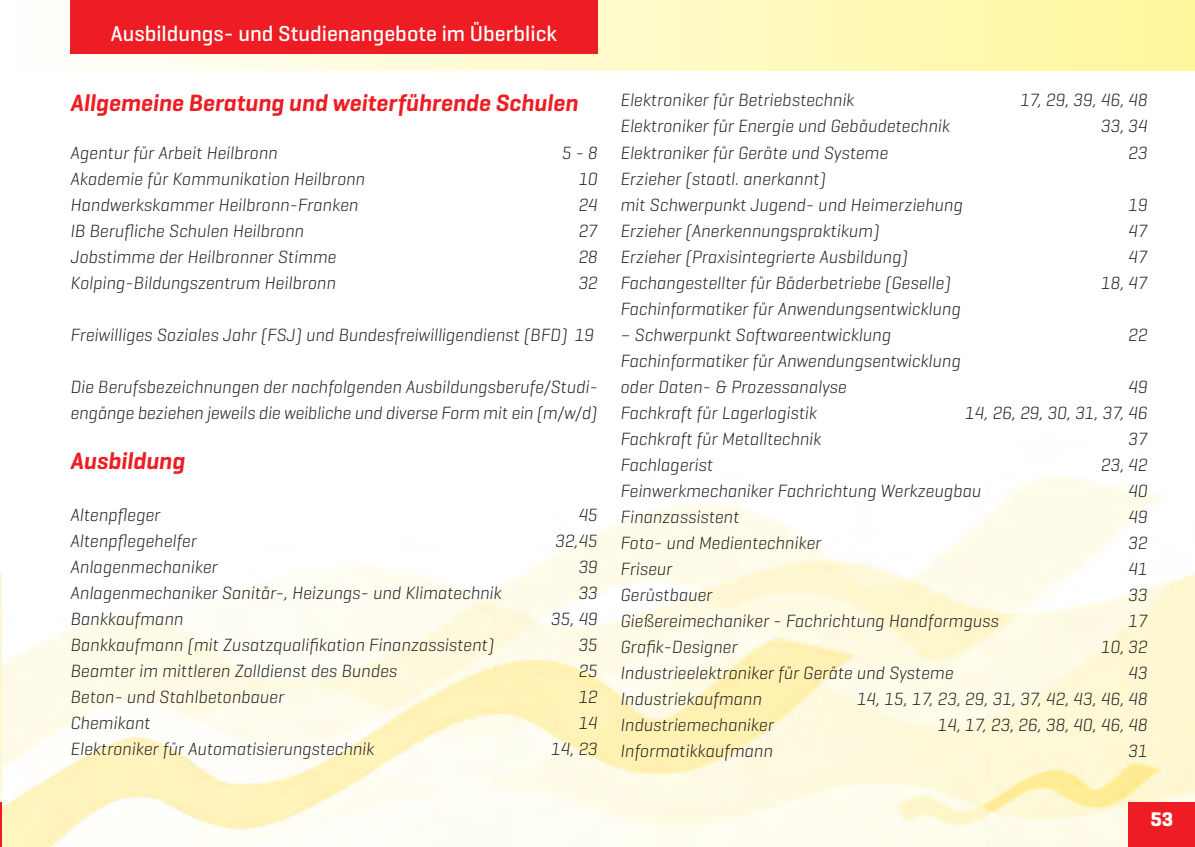
<style>
.page{position:relative;width:1195px;height:847px;background:#fff}
.page>*{position:absolute;margin:0;border:0;box-sizing:border-box;transform-origin:0 0}
.t1{font:italic 600 24px "Geogrotesque";color:#ee1d23}
.t2{font:500 22px "Geogrotesque";color:#fff}
.t3{font:700 20px "Geogrotesque";color:#fff}
.t4{font:italic 300 18px/26px "Geogrotesque";color:#231f20}
</style>
<div class="page">
<img style="left:70px;top:0;width:1125px;height:70px">
<hr style="left:0;top:802px;width:2px;height:44px;background:#ee1d23">
<img style="left:2px;top:474px;width:1193px;height:372px">
<div style="left:1128px;top:802px;width:67px;height:44px;background:#ee1d23"></div>
<div style="left:70px;top:0;width:527px;height:53px;background:#ee1d23"></div>
<p class="t2" style="left:111px;top:26px;width:447px">Ausbildungs- und Studienangebote im Überblick</p>
<h1 class="t1" style="left:70px;top:95px;width:509px">Allgemeine Beratung und weiterführende Schulen</h1>
<p class="t4" style="left:620px;top:89px;width:235px">Elektroniker für Betriebstechnik</p>
<p class="t4" style="left:1020px;top:89px;width:129px">17, 29, 39, 46, 48</p>
<p class="t4" style="left:620px;top:115px;width:331px">Elektroniker für Energie und Gebäudetechnik</p>
<p class="t4" style="left:1100px;top:115px;width:48px">33, 34</p>
<p class="t4" style="left:620px;top:141px;width:269px">Elektroniker für Geräte und Systeme</p>
<p class="t4" style="left:1128px;top:141px;width:21px">23</p>
<p class="t4" style="left:620px;top:167px;width:344px">Erzieher (staatl. anerkannt)<br>mit Schwerpunkt Jugend- und Heimerziehung</p>
<p class="t4" style="left:70px;top:141px;width:209px">Agentur für Arbeit Heilbronn</p>
<p class="t4" style="left:561px;top:141px;width:37px">5 - 8</p>
<p class="t4" style="left:70px;top:167px;width:296px">Akademie für Kommunikation Heilbronn</p>
<p class="t4" style="left:578px;top:167px;width:21px">10</p>
<p class="t4" style="left:70px;top:193px;width:289px">Handwerkskammer Heilbronn-Franken</p>
<p class="t4" style="left:578px;top:193px;width:21px">24</p>
<p class="t4" style="left:70px;top:219px;width:235px">IB Berufliche Schulen Heilbronn</p>
<p class="t4" style="left:578px;top:219px;width:21px">27</p>
<p class="t4" style="left:70px;top:245px;width:267px">Jobstimme der Heilbronner Stimme</p>
<p class="t4" style="left:578px;top:245px;width:21px">28</p>
<p class="t4" style="left:70px;top:271px;width:267px">Kolping-Bildungszentrum Heilbronn</p>
<p class="t4" style="left:578px;top:271px;width:21px">32</p>
<p class="t4" style="left:70px;top:323px;width:525px">Freiwilliges Soziales Jahr (FSJ) und Bundesfreiwilligendienst (BFD) 19</p>
<p class="t4" style="left:70px;top:375px;width:529px">Die Berufsbezeichnungen der nachfolgenden Ausbildungsberufe/Studi&shy;engänge beziehen jeweils die weibliche und diverse Form mit ein (m/w/d)</p>
<h1 class="t1" style="left:70px;top:452px;width:116px">Ausbildung</h1>
<p class="t4" style="left:70px;top:503px;width:91px">Altenpfleger</p>
<p class="t4" style="left:578px;top:503px;width:21px">45</p>
<p class="t4" style="left:70px;top:529px;width:128px">Altenpflegehelfer</p>
<p class="t4" style="left:555px;top:529px;width:44px">32,45</p>
<p class="t4" style="left:70px;top:555px;width:149px">Anlagenmechaniker</p>
<p class="t4" style="left:578px;top:555px;width:21px">39</p>
<p class="t4" style="left:70px;top:581px;width:433px">Anlagenmechaniker Sanitär-, Heizungs- und Klimatechnik</p>
<p class="t4" style="left:578px;top:581px;width:21px">33</p>
<p class="t4" style="left:70px;top:607px;width:114px">Bankkaufmann</p>
<p class="t4" style="left:550px;top:607px;width:48px">35, 49</p>
<p class="t4" style="left:70px;top:633px;width:425px">Bankkaufmann (mit Zusatzqualifikation Finanzassistent)</p>
<p class="t4" style="left:578px;top:633px;width:21px">35</p>
<p class="t4" style="left:70px;top:659px;width:328px">Beamter im mittleren Zolldienst des Bundes</p>
<p class="t4" style="left:578px;top:659px;width:21px">25</p>
<p class="t4" style="left:70px;top:685px;width:215px">Beton- und Stahlbetonbauer</p>
<p class="t4" style="left:578px;top:685px;width:21px">12</p>
<p class="t4" style="left:70px;top:711px;width:81px">Chemikant</p>
<p class="t4" style="left:578px;top:711px;width:21px">14</p>
<p class="t4" style="left:70px;top:737px;width:305px">Elektroniker für Automatisierungstechnik</p>
<p class="t4" style="left:550px;top:737px;width:48px">14, 23</p>
<p class="t4" style="left:1128px;top:193px;width:21px">19</p>
<p class="t4" style="left:620px;top:219px;width:260px">Erzieher (Anerkennungspraktikum)</p>
<p class="t4" style="left:1128px;top:219px;width:21px">47</p>
<p class="t4" style="left:620px;top:245px;width:289px">Erzieher (Praxisintegrierte Ausbildung)</p>
<p class="t4" style="left:1128px;top:245px;width:21px">47</p>
<p class="t4" style="left:620px;top:271px;width:332px">Fachangestellter für Bäderbetriebe (Geselle)</p>
<p class="t4" style="left:1100px;top:271px;width:48px">18, 47</p>
<p class="t4" style="left:620px;top:297px;width:342px">Fachinformatiker für Anwendungsentwicklung</p>
<p class="t4" style="left:620px;top:323px;width:272px">– Schwerpunkt Softwareentwicklung</p>
<p class="t4" style="left:1128px;top:323px;width:21px">22</p>
<p class="t4" style="left:620px;top:349px;width:342px">Fachinformatiker für Anwendungsentwicklung oder Daten- &amp; Prozessanalyse</p>
<p class="t4" style="left:1128px;top:375px;width:21px">49</p>
<p class="t4" style="left:620px;top:401px;width:198px">Fachkraft für Lagerlogistik</p>
<p class="t4" style="left:965px;top:401px;width:184px">14, 26, 29, 30, 31, 37, 46</p>
<p class="t4" style="left:620px;top:427px;width:202px">Fachkraft für Metalltechnik</p>
<p class="t4" style="left:1128px;top:427px;width:21px">37</p>
<p class="t4" style="left:620px;top:453px;width:94px">Fachlagerist</p>
<p class="t4" style="left:1100px;top:453px;width:48px">23, 42</p>
<p class="t4" style="left:620px;top:479px;width:362px">Feinwerkmechaniker Fachrichtung Werkzeugbau</p>
<p class="t4" style="left:1128px;top:479px;width:21px">40</p>
<p class="t4" style="left:620px;top:505px;width:120px">Finanzassistent</p>
<p class="t4" style="left:1128px;top:505px;width:21px">49</p>
<p class="t4" style="left:620px;top:531px;width:202px">Foto- und Medientechniker</p>
<p class="t4" style="left:1128px;top:531px;width:21px">32</p>
<p class="t4" style="left:620px;top:557px;width:53px">Friseur</p>
<p class="t4" style="left:1128px;top:557px;width:21px">41</p>
<p class="t4" style="left:620px;top:583px;width:93px">Gerüstbauer</p>
<p class="t4" style="left:1128px;top:583px;width:21px">33</p>
<p class="t4" style="left:620px;top:609px;width:380px">Gießereimechaniker - Fachrichtung Handformguss</p>
<p class="t4" style="left:1128px;top:609px;width:21px">17</p>
<p class="t4" style="left:620px;top:635px;width:119px">Grafik-Designer</p>
<p class="t4" style="left:1100px;top:635px;width:48px">10, 32</p>
<p class="t4" style="left:620px;top:661px;width:334px">Industrieelektroniker für Geräte und Systeme</p>
<p class="t4" style="left:1128px;top:661px;width:21px">43</p>
<p class="t4" style="left:620px;top:687px;width:143px">Industriekaufmann</p>
<p class="t4" style="left:856px;top:687px;width:292px">14, 15, 17, 23, 29, 31, 37, 42, 43, 46, 48</p>
<p class="t4" style="left:620px;top:713px;width:155px">Industriemechaniker</p>
<p class="t4" style="left:937px;top:713px;width:212px">14, 17, 23, 26, 38, 40, 46, 48</p>
<p class="t4" style="left:620px;top:739px;width:154px">Informatikkaufmann</p>
<p class="t4" style="left:1128px;top:739px;width:21px">31</p>
<p class="t3" style="left:1150px;top:811px;width:24px">53</p>
</div>
